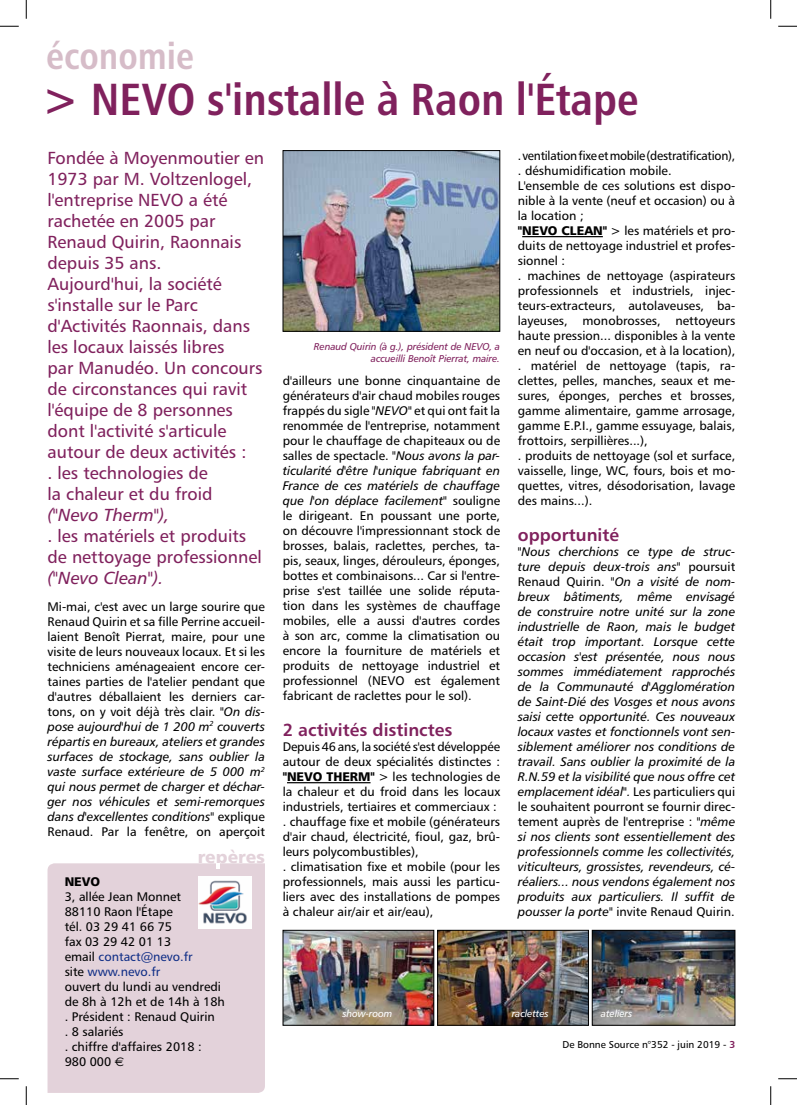
<style>
.page{position:relative;width:797px;height:1105px;background:#fff}
.page>*{position:absolute;margin:0;border:0;box-sizing:border-box;transform-origin:0 0}
.t1{font:45px "Humanist 777 BT Bold Condensed B";color:#80215d}
.t2{font:37.5px "Humanist 777 BT Bold Condensed B";color:#d6bcc8}
.t3{font:17.5px/21px "Humanist 777 BT Roman B";color:#80215d}
.t4{font:17.5px "Humanist 777 BT Bold B";color:#80215d}
.t5{font:17.5px "Humanist 777 BT Italic B";color:#80215d}
.t6{font:17.5px "Humanist 777 BT Black B";color:#e3d2da}
.t7{font:12.5px/15px "Humanist 777 BT Roman B";color:#000;text-align:justify}
.t8{font:12.5px/15px "Humanist 777 BT Italic B";color:#000;text-align:justify}
.t9{font:12.5px/15px "Humanist 777 BT Roman B";color:#000;scale:.96 1}
.t10{font:12.5px "Humanist 777 BT Black B";color:#000}
.t11{font:10px/12px "Humanist 777 BT Italic B";letter-spacing:-.01em;color:#80215d;text-align:right}
.t12{font:10px "Humanist 777 BT Roman B";color:#000}
.t13{font:10px "Humanist 777 BT Italic B";letter-spacing:-.01em;color:#fff}
.s1{font-family:"Humanist 777 BT Italic B"}
.s2{font-family:"Humanist 777 BT Roman B"}
.s3{font-family:"Humanist 777 BT Black B"}
.s4{color:#112f87}
.s5{font-family:"Euro Sans"}
.s6{font-family:"Humanist 777 BT Bold B";color:#80215d}
</style>
<div class="page">
<div style="left:48px;top:863px;width:217px;height:230px;background:#e3d2da"></div>
<hr style="left:287px;top:782px;width:83px;height:1px;background:#000">
<hr style="left:522px;top:236px;width:81px;height:1px;background:#000">
<svg style="left:217px;top:863px;width:3px;height:5px"></svg>
<img style="left:594px;top:932px;width:139px;height:91px">
<div style="left:592px;top:930px;width:143px;height:95px;border:1px solid #000"></div>
<img style="left:285px;top:932px;width:147px;height:91px">
<div style="left:283px;top:930px;width:151px;height:95px;border:1px solid #000"></div>
<img style="left:439px;top:932px;width:147px;height:91px">
<div style="left:437px;top:930px;width:151px;height:95px;border:1px solid #000"></div>
<img style="left:285px;top:152px;width:213px;height:178px">
<div style="left:283px;top:150px;width:217px;height:182px;border:1px solid #000"></div>
<img style="left:199px;top:876px;width:52px;height:53px">
<svg style="left:0;top:25px;width:19px;height:2px"></svg>
<svg style="left:778px;top:25px;width:19px;height:2px"></svg>
<svg style="left:0;top:1078px;width:19px;height:1px"></svg>
<svg style="left:778px;top:1078px;width:19px;height:1px"></svg>
<svg style="left:25px;top:0;width:2px;height:19px"></svg>
<svg style="left:25px;top:1086px;width:2px;height:19px"></svg>
<svg style="left:770px;top:0;width:1px;height:19px"></svg>
<svg style="left:770px;top:1086px;width:1px;height:19px"></svg>
<h2 class="t2" style="left:46px;top:32px;width:150px">économie</h2>
<h1 class="t1" style="left:42px;top:71px;width:598px">&gt; NEVO s'installe à Raon l'Étape</h1>
<p class="t3" style="left:48px;top:147px;width:218px">Fondée à Moyenmoutier en<br>1973 par M. Voltzenlogel, l'entreprise NEVO a été rachetée en 2005 par<br>Renaud Quirin, Raonnais depuis 35 ans.<br>Aujourd'hui, la société s'installe sur le Parc d'Activités Raonnais, dans les locaux laissés libres<br>par Manudéo. Un concours de circonstances qui ravit l'équipe de 8 personnes dont l'activité s'articule autour de deux activités :<br>. les technologies de<br>la chaleur et du froid</p>
<h3 class="t5" style="left:48px;top:504px;width:123px">("Nevo Therm"),</h3>
<h3 class="t3" style="left:48px;top:525px;width:216px">. les matériels et produits de nettoyage professionnel</h3>
<h3 class="t5" style="left:48px;top:567px;width:117px">("Nevo Clean").</h3>
<p class="t7" style="left:48px;top:598px;width:219px">Mi-mai, c'est avec un large sourire que Renaud Quirin et sa fille Perrine accueil&shy;laient Benoît Pierrat, maire, pour une visite de leurs nouveaux locaux. Et si les techniciens aménageaient encore cer&shy;taines parties de l'atelier pendant que d'autres déballaient les derniers car&shy;tons, on y voit déjà très clair. <span class="s1">"On dis-</span></p>
<p class="t8" style="left:48px;top:718px;width:219px">pose aujourd'hui de 1 200 m<sup>2</sup> couverts répartis en bureaux, ateliers et grandes surfaces de stockage, sans oublier la vaste surface extérieure de 5 000 m<sup>2 </sup>qui nous permet de charger et déchar&shy;ger nos véhicules et semi-remorques dans d'excellentes conditions" <span class="s2">explique</span></p>
<p class="t7" style="left:48px;top:823px;width:219px">Renaud. Par la fenêtre, on aperçoit</p>
<p class="t9" style="left:518px;top:148px;width:228px">. ventilation fixe et mobile (destratification), . déshumidification mobile.<br>L'ensemble de ces solutions est dispo&shy;nible à la vente (neuf et occasion) ou à la location ;<br><span class="s3">"NEVO CLEAN"</span> &gt; les matériels et pro&shy;duits de nettoyage industriel et profes&shy;sionnel :<br>. machines de nettoyage (aspirateurs professionnels et industriels, injec&shy;teurs-extracteurs, autolaveuses, ba&shy;layeuses, monobrosses, nettoyeurs haute pression... disponibles à la vente en neuf ou d'occasion, et à la location), . matériel de nettoyage (tapis, ra&shy;clettes, pelles, manches, seaux et me&shy;sures, éponges, perches et brosses, gamme alimentaire, gamme arrosage, gamme E.P.I., gamme essuyage, balais, frottoirs, serpillières...),<br>. produits de nettoyage (sol et surface, vaisselle, linge, WC, fours, bois et mo&shy;quettes, vitres, désodorisation, lavage des mains...).</p>
<h3 class="t4" style="left:518px;top:524px;width:103px">opportunité</h3>
<p class="t8" style="left:518px;top:544px;width:219px">"Nous cherchions ce type de struc&shy;ture depuis deux-trois ans" <span class="s2">poursuit Renaud Quirin.</span> "On a visité de nom&shy;breux bâtiments, même envisagé de construire notre unité sur la zone industrielle de Raon, mais le budget était trop important. Lorsque cette occasion s'est présentée, nous nous sommes immédiatement rapprochés de la Communauté d'Agglomération de Saint-Dié des Vosges et nous avons saisi cette opportunité. Ces nouveaux locaux vastes et fonctionnels vont sen&shy;siblement améliorer nos conditions de travail. Sans oublier la proximité de la R.N.59 et la visibilité que nous offre cet emplacement idéal". <span class="s2">Les particuliers qui</span></p>
<p class="t7" style="left:518px;top:799px;width:219px">le souhaitent pourront se fournir direc&shy;tement auprès de l'entreprise : <span class="s1">"même</span></p>
<p class="t8" style="left:518px;top:829px;width:219px">si nos clients sont essentiellement des professionnels comme les collectivités, viticulteurs, grossistes, revendeurs, cé&shy;réaliers... nous vendons également nos produits aux particuliers. Il suffit de</p>
<p class="t7" style="left:518px;top:904px;width:218px"><span class="s1">pousser la porte"</span> invite Renaud Quirin.</p>
<p class="t11" style="left:314px;top:340px;width:188px">Renaud Quirin (à g.), président de NEVO, a accueilli Benoît Pierrat, maire.</p>
<p class="t7" style="left:283px;top:373px;width:219px">d'ailleurs une bonne cinquantaine de générateurs d'air chaud mobiles rouges frappés du sigle <span class="s1">"NEVO"</span> et qui ont fait la renommée de l'entreprise, notamment pour le chauffage de chapiteaux ou de salles de spectacle. <span class="s1">"Nous avons la par-</span></p>
<p class="t8" style="left:283px;top:463px;width:219px">ticularité d'être l'unique fabriquant en France de ces matériels de chauffage que l'on déplace facilement" <span class="s2">souligne</span></p>
<p class="t7" style="left:283px;top:508px;width:219px">le dirigeant. En poussant une porte, on découvre l'impressionnant stock de brosses, balais, raclettes, perches, ta&shy;pis, seaux, linges, dérouleurs, éponges, bottes et combinaisons... Car si l'entre&shy;prise s'est taillée une solide réputa&shy;tion dans les systèmes de chauffage mobiles, elle a aussi d'autres cordes à son arc, comme la climatisation ou encore la fourniture de matériels et produits de nettoyage industriel et professionnel (NEVO est également fabricant de raclettes pour le sol).</p>
<h3 class="t4" style="left:283px;top:719px;width:171px">2 activités distinctes</h3>
<p class="t7" style="left:283px;top:739px;width:219px;text-align:left">Depuis 46 ans, la société s'est développée autour de deux spécialités distinctes : <span class="s3">"NEVO THERM"</span> &gt; les technologies de la chaleur et du froid dans les locaux industriels, tertiaires et commerciaux : . chauffage fixe et mobile (générateurs d'air chaud, électricité, fioul, gaz, brû&shy;leurs polycombustibles),<br>. climatisation fixe et mobile (pour les professionnels, mais aussi les particu&shy;liers avec des installations de pompes à chaleur air/air et air/eau),</p>
<h3 class="t6" style="left:198px;top:846px;width:69px">repères</h3>
<p class="t10" style="left:65px;top:873px;width:37px">NEVO</p>
<p class="t7" style="left:65px;top:888px;width:162px;text-align:left">3, allée Jean Monnet<br>88110 Raon l'Étape<br>tél. 03 29 41 66 75<br>fax 03 29 42 01 13<br>email <span class="s4">contact@nevo.fr<br></span>site <span class="s4">www.nevo.fr<br></span>ouvert du lundi au vendredi de 8h à 12h et de 14h à 18h . Président : Renaud Quirin<br>. 8 salariés<br>. chiffre d'affaires 2018 :<br>980 000 <span class="s5">e</span></p>
<p class="t13" style="left:342px;top:1007px;width:52px">show-room</p>
<p class="t13" style="left:512px;top:1007px;width:38px">raclettes</p>
<p class="t13" style="left:601px;top:1007px;width:33px">ateliers</p>
<p class="t12" style="left:562px;top:1038px;width:174px">De Bonne Source n°352 - juin 2019 - <span class="s6">3</span></p>
</div>
